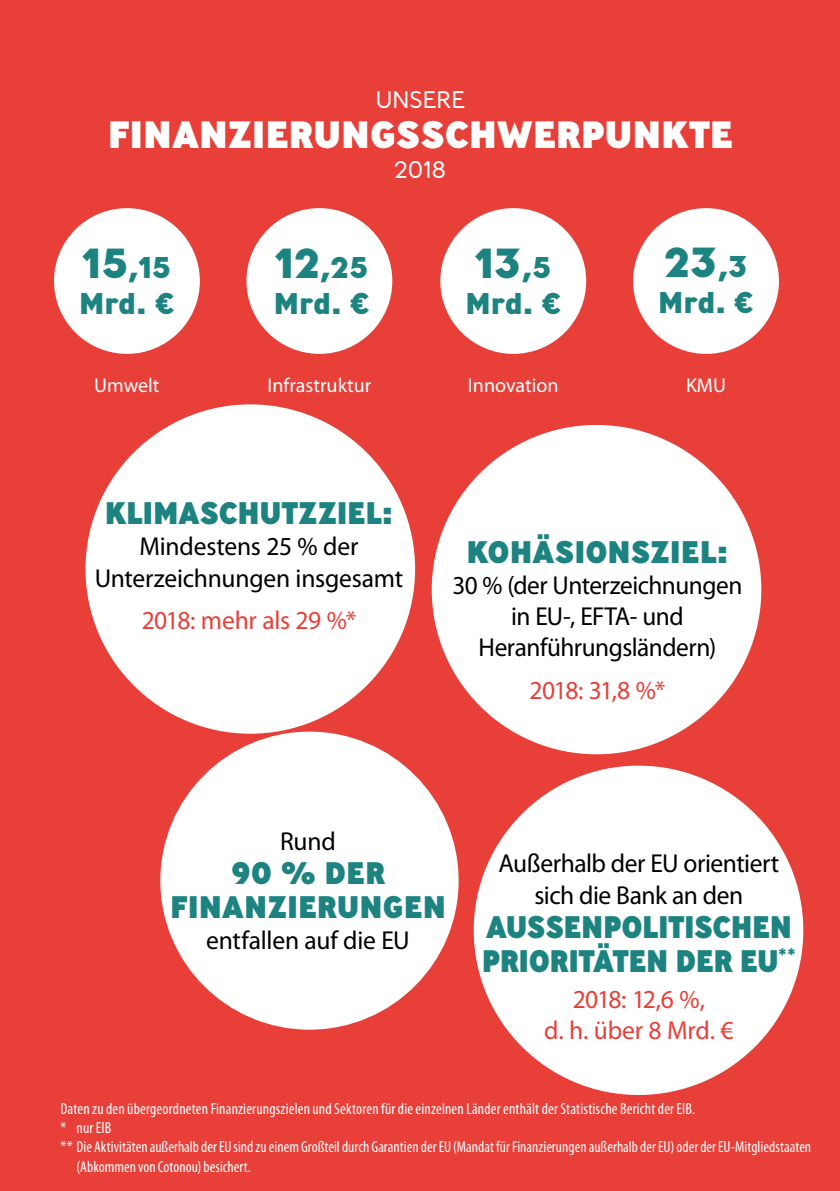
<style>
.page{position:relative;width:840px;height:1191px;background:#fff}
.page>*{position:absolute;margin:0;border:0;box-sizing:border-box;transform-origin:0 0}
.t1{font:800 42px "Ministry";color:#1c8380}
.t2{font:800 38px "Ministry";letter-spacing:-.005em;color:#fff}
.t3{font:800 31.2px/34px "Ministry";letter-spacing:-.01em;color:#1c8380;scale:.94 1}
.t4{font:800 31.2px/34px "Ministry";letter-spacing:-.01em;color:#1c8380;text-align:center}
.t5{font:800 31.2px "Ministry";letter-spacing:-.01em;color:#1c8380;scale:.96 1}
.t6{font:800 30px/36px "Ministry";color:#1c8380}
.t7{font:26px/31.2px "Myriad Pro";letter-spacing:-.015em;color:#000;text-align:center}
.t8{font:26px/31.2px "Myriad Pro";letter-spacing:-.02em;color:#e83f38;text-align:center}
.t9{font:300 24px "Ministry";color:#fff}
.t10{font:20px "Myriad Pro";color:#fff}
.t11{font:condensed 16px "Myriad Pro";letter-spacing:.005em;color:#fff}
.s1{font-size:42px}
.s2{font-size:30px}
</style>
<div class="page">
<div style="left:0;top:0;width:839px;height:1191px;background:#e83f38"></div>
<div style="left:85px;top:404px;width:330px;height:329px;background:#fff;border-radius:50%"></div>
<div style="left:431px;top:425px;width:329px;height:329px;background:#fff;border-radius:50%"></div>
<div style="left:160px;top:731px;width:298px;height:298px;background:#fff;border-radius:50%"></div>
<div style="left:473px;top:765px;width:329px;height:330px;background:#fff;border-radius:50%"></div>
<div style="left:632px;top:208px;width:146px;height:146px;background:#fff;border-radius:50%"></div>
<div style="left:440px;top:208px;width:146px;height:146px;background:#fff;border-radius:50%"></div>
<div style="left:246px;top:208px;width:146px;height:146px;background:#fff;border-radius:50%"></div>
<div style="left:54px;top:208px;width:146px;height:146px;background:#fff;border-radius:50%"></div>
<h3 class="t9" style="left:375px;top:84px;width:90px">UNSERE</h3>
<h2 class="t2" style="left:108px;top:109px;width:626px">FINANZIERUNGSSCHWERPUNKTE</h2>
<h3 class="t9" style="left:394px;top:154px;width:54px">2018</h3>
<h3 class="t6" style="left:79px;top:249px;width:97px"><span class="s1">15</span>,15<br>Mrd. €</h3>
<p class="t10" style="left:94px;top:374px;width:67px">Umwelt</p>
<h3 class="t6" style="left:274px;top:248px;width:97px"><span class="s1">12</span>,25<br>Mrd. €</h3>
<p class="t10" style="left:267px;top:374px;width:105px">Infrastruktur</p>
<h3 class="t5" style="left:105px;top:492px;width:302px">KLIMASCHUTZZIEL:</h3>
<h3 class="t7" style="left:95px;top:531px;width:310px">Mindestens 25 % der<br>Unterzeichnungen insgesamt</h3>
<h3 class="t8" style="left:142px;top:605px;width:216px">2018: mehr als 29 %*</h3>
<h1 class="t1" style="left:475px;top:235px;width:77px">13<span class="s2">,5</span></h1>
<h3 class="t6" style="left:465px;top:284px;width:97px">Mrd. €</h3>
<p class="t10" style="left:467px;top:374px;width:92px">Innovation</p>
<h1 class="t1" style="left:664px;top:234px;width:85px">23<span class="s2">,3</span></h1>
<h3 class="t6" style="left:657px;top:283px;width:97px">Mrd. €</h3>
<p class="t10" style="left:685px;top:374px;width:41px">KMU</p>
<h3 class="t4" style="left:466px;top:534px;width:263px">KOHÄSIONSZIEL:</h3>
<h3 class="t7" style="left:452px;top:570px;width:291px">30 % (der Unterzeichnungen in EU-, EFTA- und<br>Heranführungsländern)</h3>
<h3 class="t8" style="left:529px;top:675px;width:137px">2018: 31,8 %*</h3>
<h3 class="t7" style="left:280px;top:826px;width:57px">Rund</h3>
<h3 class="t4" style="left:170px;top:855px;width:277px">90 % DER<br>FINANZIERUNGEN</h3>
<h3 class="t7" style="left:206px;top:925px;width:205px">entfallen auf die EU</h3>
<h3 class="t7" style="left:498px;top:848px;width:282px">Außerhalb der EU orientiert sich die Bank an den</h3>
<h3 class="t3" style="left:481px;top:909px;width:336px">AUSSENPOLITISCHEN<br>PRIORITÄTEN DER EU<sup>**</sup></h3>
<h3 class="t8" style="left:544px;top:984px;width:191px">2018: 12,6 %,<br>d. h. über 8 Mrd. €</h3>
<p class="t11" style="left:60px;top:1100px;width:635px">Daten zu den übergeordneten Finanzierungszielen und Sektoren für die einzelnen Länder enthält der Statistische Bericht der EIB.</p>
<p class="t11" style="left:60px;top:1119px;width:52px">* nur EIB</p>
<p class="t11" style="left:60px;top:1138px;width:751px">** Die Aktivitäten außerhalb der EU sind zu einem Großteil durch Garantien der EU (Mandat für Finanzierungen außerhalb der EU) oder der EU-Mitgliedstaaten</p>
<p class="t11" style="left:76px;top:1157px;width:176px">(Abkommen von Cotonou) besichert.</p>
</div>
